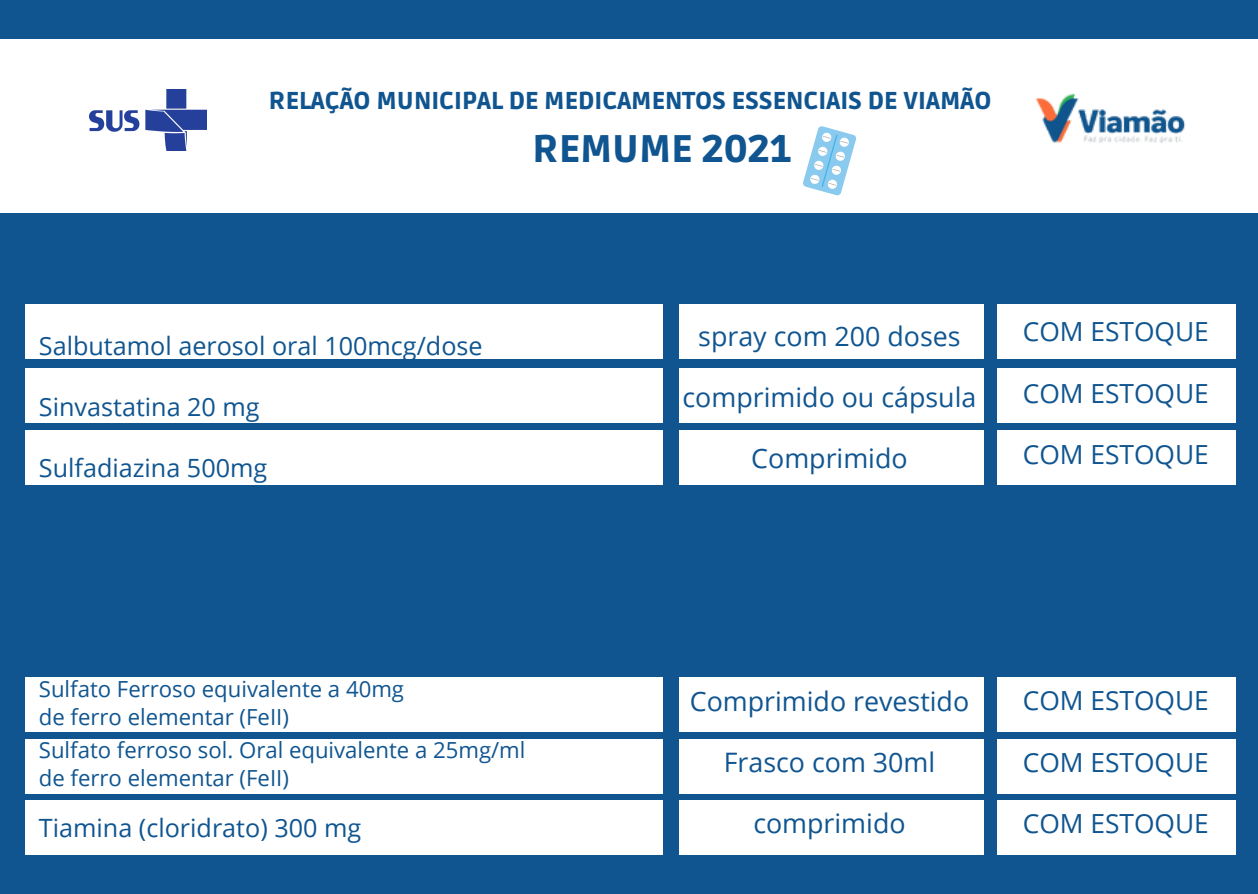
<style>
.page{position:relative;width:1258px;height:894px;background:#fff}
.page>*{position:absolute;margin:0;border:0;box-sizing:border-box;transform-origin:0 0}
.t1{font:900 38.1px "Ruda";color:#105590}
.t2{font:26.7px "Open Sans";color:#105590}
.t3{font:26.4px "Open Sans";color:#105590}
.t4{font:25.2px "Open Sans";color:#105590}
.t5{font:900 24.3px "Ruda";color:#105590}
.t6{font:22.2px/27.9px "Open Sans";color:#105590}
</style>
<div class="page">
<div style="left:0;top:0;width:1258px;height:893px;background:#105590"></div>
<div style="left:0;top:39px;width:1258px;height:174px;background:#fff"></div>
<img style="left:89px;top:89px;width:118px;height:61px">
<img style="left:1035px;top:93px;width:151px;height:50px">
<div style="left:25px;top:304px;width:638px;height:54px;background:#fff"></div>
<div style="left:25px;top:368px;width:638px;height:54px;background:#fff"></div>
<div style="left:25px;top:430px;width:638px;height:54px;background:#fff"></div>
<div style="left:25px;top:677px;width:638px;height:54px;background:#fff"></div>
<div style="left:25px;top:738px;width:638px;height:55px;background:#fff"></div>
<div style="left:680px;top:304px;width:304px;height:54px;background:#fff"></div>
<div style="left:680px;top:368px;width:304px;height:54px;background:#fff"></div>
<div style="left:680px;top:430px;width:304px;height:54px;background:#fff"></div>
<div style="left:680px;top:677px;width:304px;height:54px;background:#fff"></div>
<div style="left:680px;top:738px;width:304px;height:55px;background:#fff"></div>
<div style="left:25px;top:800px;width:638px;height:54px;background:#fff"></div>
<div style="left:680px;top:800px;width:304px;height:54px;background:#fff"></div>
<div style="left:997px;top:304px;width:238px;height:54px;background:#fff"></div>
<div style="left:997px;top:368px;width:238px;height:54px;background:#fff"></div>
<div style="left:997px;top:430px;width:238px;height:54px;background:#fff"></div>
<div style="left:997px;top:677px;width:238px;height:54px;background:#fff"></div>
<div style="left:997px;top:738px;width:238px;height:55px;background:#fff"></div>
<div style="left:997px;top:800px;width:238px;height:54px;background:#fff"></div>
<svg style="left:803px;top:126px;width:53px;height:70px"></svg>
<svg style="left:822px;top:135px;width:15px;height:52px"></svg>
<p class="t5" style="left:269px;top:87px;width:724px">RELAÇÃO MUNICIPAL DE MEDICAMENTOS ESSENCIAIS DE VIAMÃO</p>
<h1 class="t1" style="left:532px;top:127px;width:260px">REMUME 2021</h1>
<p class="t4" style="left:39px;top:327px;width:445px">Salbutamol aerosol oral 100mcg/dose</p>
<p class="t4" style="left:39px;top:389px;width:222px">Sinvastatina 20 mg</p>
<p class="t4" style="left:39px;top:450px;width:230px">Sulfadiazina 500mg</p>
<p class="t2" style="left:698px;top:317px;width:264px">spray com 200 doses</p>
<p class="t2" style="left:682px;top:378px;width:295px">comprimido ou cápsula</p>
<p class="t2" style="left:751px;top:439px;width:158px">Comprimido</p>
<p class="t3" style="left:1023px;top:313px;width:188px">COM ESTOQUE</p>
<p class="t3" style="left:1023px;top:374px;width:188px">COM ESTOQUE</p>
<p class="t3" style="left:1023px;top:436px;width:188px">COM ESTOQUE</p>
<p class="t6" style="left:39px;top:673px;width:367px">Sulfato Ferroso equivalente a 40mg de ferro elementar (FeII)</p>
<p class="t6" style="left:39px;top:735px;width:488px">Sulfato ferroso sol. Oral equivalente a 25mg/ml de ferro elementar (FeII)</p>
<p class="t4" style="left:39px;top:809px;width:324px">Tiamina (cloridrato) 300 mg</p>
<p class="t2" style="left:690px;top:682px;width:281px">Comprimido revestido</p>
<p class="t2" style="left:724px;top:743px;width:213px">Frasco com 30ml</p>
<p class="t2" style="left:753px;top:804px;width:154px">comprimido</p>
<p class="t3" style="left:1023px;top:681px;width:188px">COM ESTOQUE</p>
<p class="t3" style="left:1023px;top:743px;width:188px">COM ESTOQUE</p>
<p class="t3" style="left:1023px;top:804px;width:188px">COM ESTOQUE</p>
</div>
